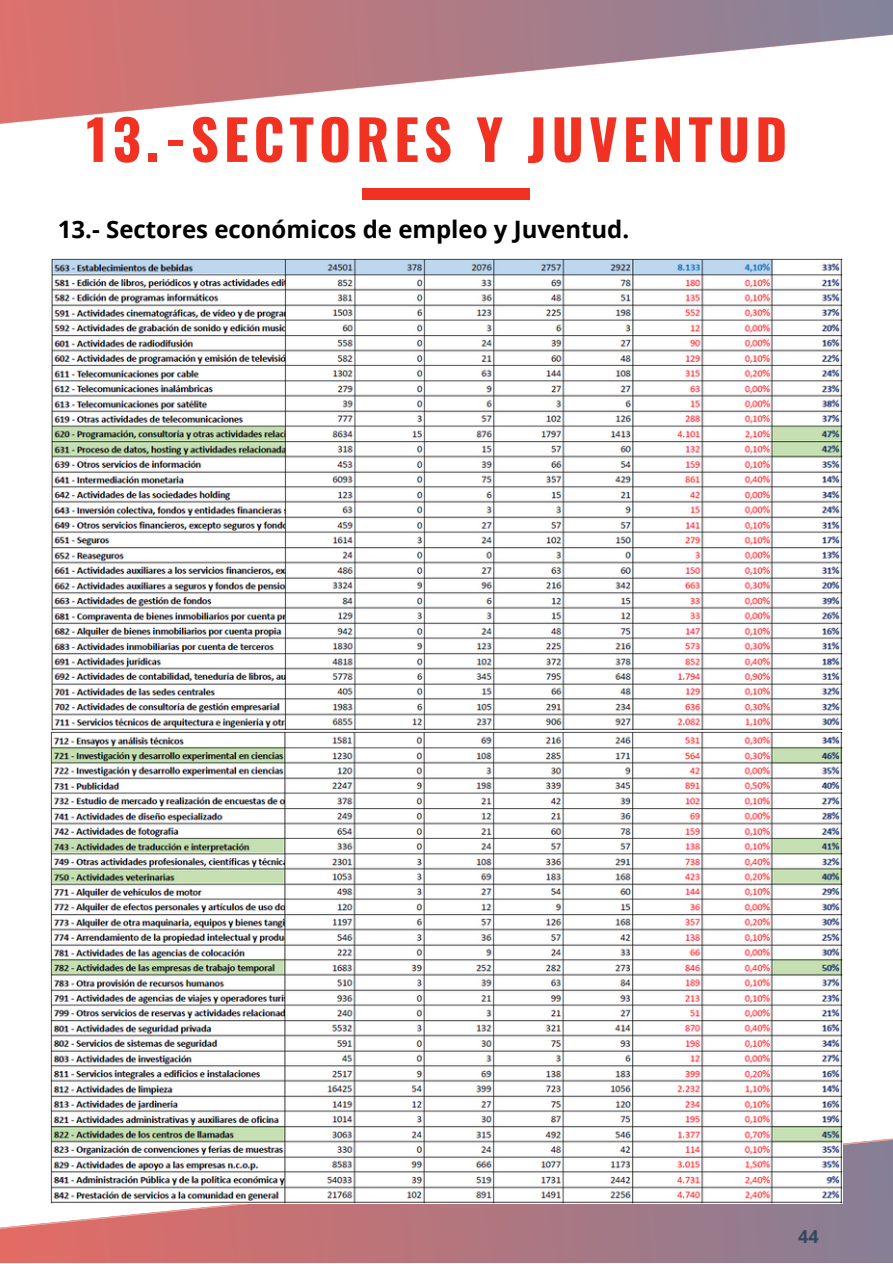
<style>
.page{position:relative;width:893px;height:1264px;background:#fff}
.page>*{position:absolute;margin:0;border:0;box-sizing:border-box;transform-origin:0 0}
.t1{font:700 55.05px "Oswald";letter-spacing:.09em;color:#f13223}
.t2{font:700 24px "Open Sans";color:#000}
.t3{font:700 18px "Open Sans";color:#343434}
</style>
<div class="page">
<svg style="left:0;top:1129px;width:892px;height:133px"></svg>
<svg style="left:0;top:0;width:892px;height:124px"></svg>
<div style="left:362px;top:188px;width:168px;height:11px;background:#f13223"></div>
<img style="left:50px;top:258px;width:792px;height:945px">
<p class="t1" style="left:86px;top:96px;width:702px">13.-SECTORES Y JUVENTUD</p>
<p class="t2" style="left:58px;top:213px;width:573px">13.- Sectores económicos de empleo y Juventud.</p>
<p class="t3" style="left:798px;top:1223px;width:22px">44</p>
</div>
